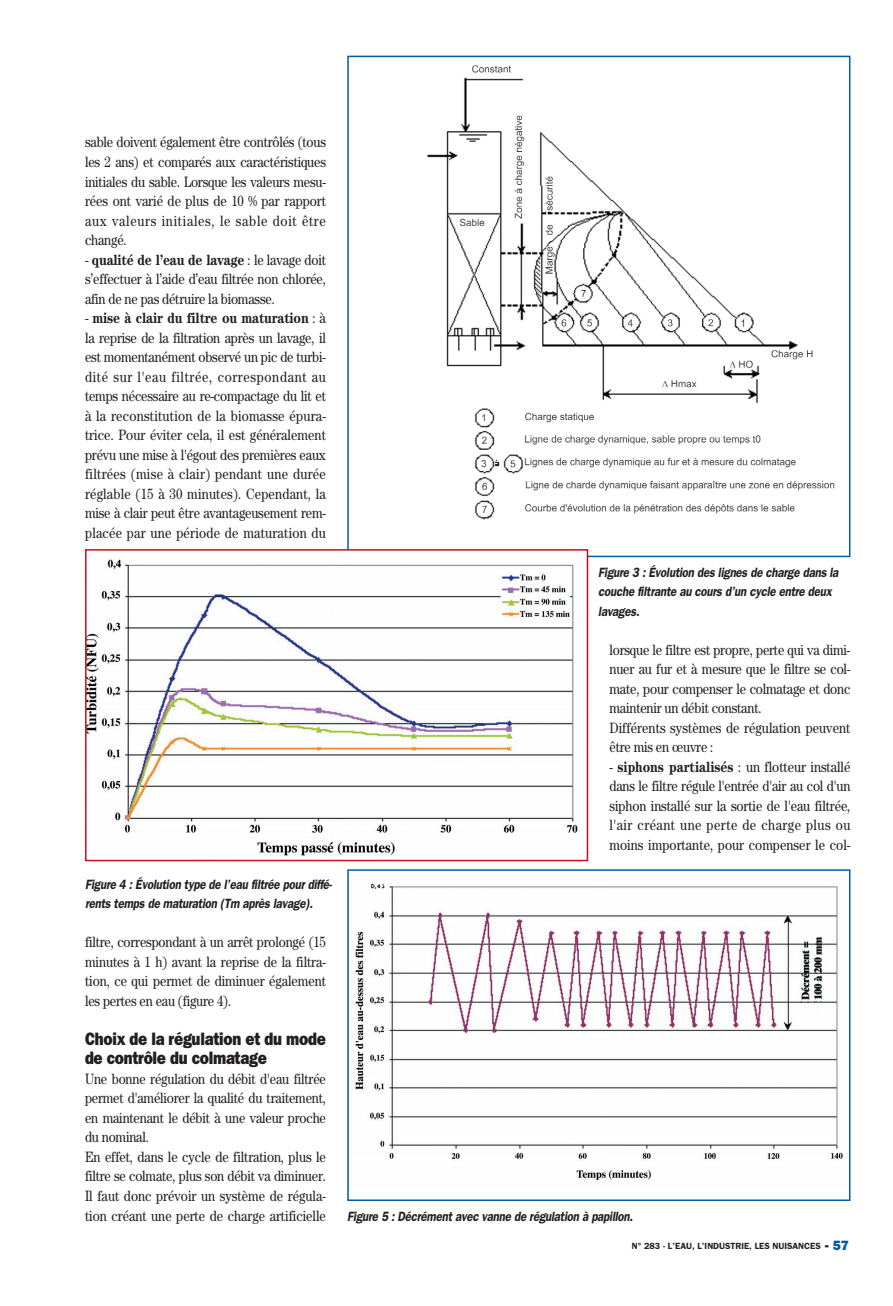
<style>
.page{position:relative;width:893px;height:1306px;background:#fff}
.page>*{position:absolute;margin:0;border:0;box-sizing:border-box;transform-origin:0 0}
.t1{font:800 18px/19.5px "Franklin Gothic";letter-spacing:-.02em;color:#231f20;scale:.85 1}
.t2{font:15px/19.5px "Century";letter-spacing:-.015em;color:#231f20;text-align:justify;scale:.85 1}
.t3{font:italic 600 13.5px/19.5px "Franklin Gothic";letter-spacing:-.02em;color:#231f20;scale:.85 1}
.t4{font:600 9px "Franklin Gothic";color:#231f20}
.s1{font-weight:700}
.s2{font-weight:800;font-size:13.5px}
.s3{font-weight:800;font-size:13.5px;color:#015aaa}
</style>
<div class="page">
<img style="left:427px;top:65px;width:408px;height:489px">
<div style="left:347px;top:56px;width:503px;height:501px;border:2px solid #015aaa"></div>
<img style="left:88px;top:553px;width:497px;height:303px">
<div style="left:85px;top:549px;width:503px;height:312px;border:2px solid #c4121a"></div>
<img style="left:355px;top:883px;width:488px;height:298px">
<div style="left:347px;top:869px;width:503px;height:331px;border:2px solid #015aaa"></div>
<p class="t2" style="left:85px;top:134px;width:285px">sable doivent également être contrôlés (tous les 2 ans) et comparés aux caractéristiques initiales du sable. Lorsque les valeurs mesu&shy;rées ont varié de plus de 10 % par rapport aux valeurs initiales, le sable doit être changé.</p>
<p class="t2" style="left:85px;top:251px;width:285px">- <span class="s1">qualité de l’eau de lavage</span> : le lavage doit s’effectuer à l’aide d’eau filtrée non chlorée, afin de ne pas détruire la biomasse.</p>
<p class="t2" style="left:85px;top:309px;width:285px">- <span class="s1">mise à clair du filtre ou maturation</span> : à la reprise de la filtration après un lavage, il est momentanément observé un pic de turbi&shy;dité sur l'eau filtrée, correspondant au temps nécessaire au re-compactage du lit et à la reconstitution de la biomasse épura&shy;trice. Pour éviter cela, il est généralement prévu une mise à l'égout des premières eaux filtrées (mise à clair) pendant une durée réglable (15 à 30 minutes). Cependant, la mise à clair peut être avantageusement rem&shy;placée par une période de maturation du</p>
<p class="t3" style="left:85px;top:875px;width:294px">Figure 4 : Évolution type de l’eau filtrée pour diffé&shy;rents temps de maturation (Tm après lavage).</p>
<p class="t2" style="left:85px;top:933px;width:285px">filtre, correspondant à un arrêt prolongé (15 minutes à 1 h) avant la reprise de la filtra&shy;tion, ce qui permet de diminuer également les pertes en eau (figure 4).</p>
<p class="t1" style="left:85px;top:1030px;width:285px">Choix de la régulation et du mode de contrôle du colmatage</p>
<p class="t2" style="left:85px;top:1070px;width:285px;text-align:left">Une bonne régulation du débit d'eau filtrée permet d'améliorer la qualité du traitement, en maintenant le débit à une valeur proche du nominal.<br>En effet, dans le cycle de filtration, plus le filtre se colmate, plus son débit va diminuer.<br>Il faut donc prévoir un système de régula&shy;tion créant une perte de charge artificielle</p>
<p class="t3" style="left:598px;top:563px;width:286px">Figure 3 : Évolution des lignes de charge dans la couche filtrante au cours d’un cycle entre deux lavages.</p>
<p class="t2" style="left:609px;top:641px;width:285px;text-align:left">lorsque le filtre est propre, perte qui va dimi&shy;nuer au fur et à mesure que le filtre se col&shy;mate, pour compenser le colmatage et donc maintenir un débit constant.<br>Différents systèmes de régulation peuvent être mis en œuvre :</p>
<p class="t2" style="left:609px;top:758px;width:285px">- <span class="s1">siphons partialisés</span> : un flotteur installé dans le filtre régule l'entrée d'air au col d'un siphon installé sur la sortie de l'eau filtrée, l'air créant une perte de charge plus ou moins importante, pour compenser le col-</p>
<p class="t3" style="left:347px;top:1207px;width:340px">Figure 5 : Décrément avec vanne de régulation à papillon.</p>
<p class="t4" style="left:632px;top:1242px;width:219px">N° 283 - L’EAU, L’INDUSTRIE, LES NUISANCES <span class="s2">-</span> <span class="s3">57</span></p>
</div>
